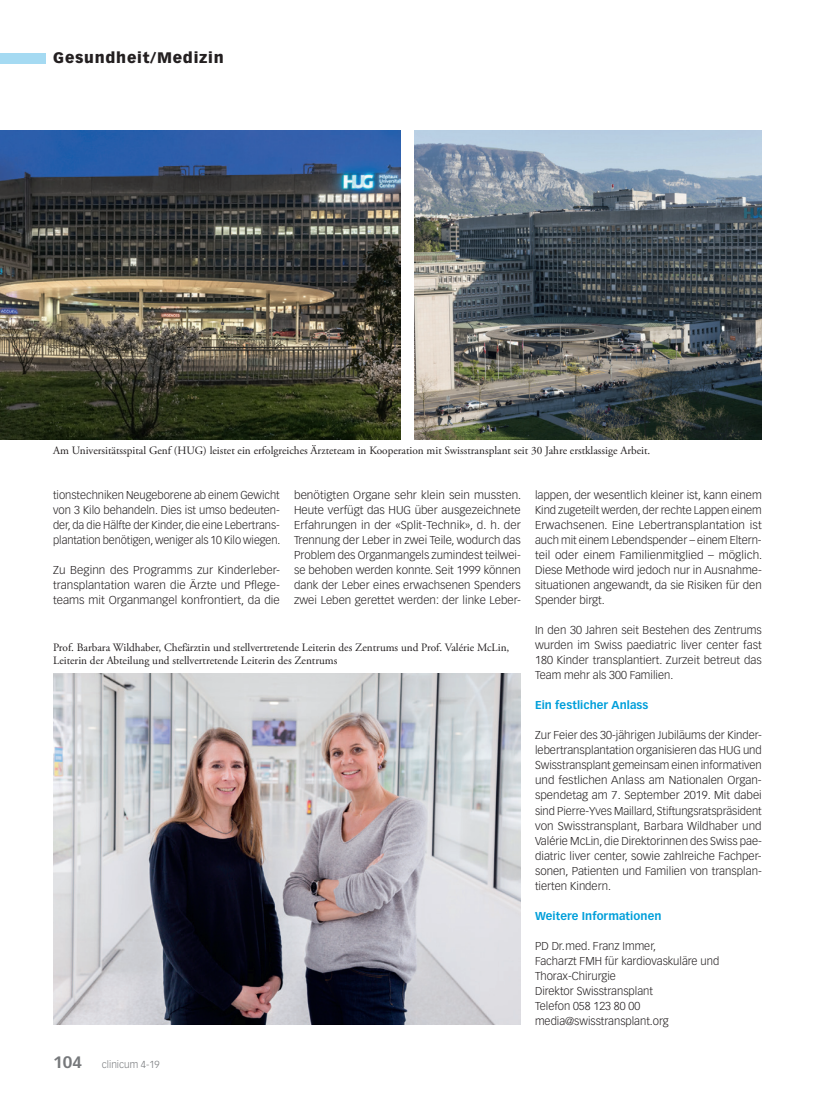
<style>
.page{position:relative;width:815px;height:1099px;background:#fff}
.page>*{position:absolute;margin:0;border:0;box-sizing:border-box;transform-origin:0 0}
.t1{font:900 15px "Vectora LT Std";letter-spacing:.05em;color:#231f20}
.t2{font:300 11.25px/15px "Vectora LT Std";color:#231f20;text-align:justify}
.t3{font:300 11.25px/15px "Vectora LT Std";color:#231f20;text-align:justify;scale:1.04 1}
.t4{font:11.25px/13.5px "Adobe Garamond Pro";color:#231f20}
.t5{font:700 11.25px "Vectora LT Std";letter-spacing:.005em;color:#009fda}
.t6{font:300 10px "Vectora LT Std";color:#76787b}
.s1{font-weight:700;font-size:16.25px}
</style>
<div class="page">
<div style="left:0;top:53px;width:45px;height:10px;background:#a5daf2"></div>
<img style="left:0;top:130px;width:400px;height:309px">
<img style="left:53px;top:674px;width:468px;height:350px">
<img style="left:415px;top:130px;width:347px;height:309px">
<h1 class="t1" style="left:53px;top:49px;width:172px">Gesundheit/Medizin</h1>
<p class="t4" style="left:53px;top:444px;width:599px">Am Universitätsspital Genf (HUG) leistet ein erfolgreiches Ärzteteam in Kooperation mit Swisstransplant seit 30 Jahre erstklassige Arbeit.</p>
<p class="t3" style="left:294px;top:488px;width:220px">benötigten Organe sehr klein sein mussten.<br>Heute verfügt das HUG über ausgezeichnete Erfahrungen in der «Split-Technik», d. h. der Trennung der Leber in zwei Teile, wodurch das Problem des Organmangels zumindest teilwei&shy;se behoben werden konnte. Seit 1999 können dank der Leber eines erwachsenen Spenders zwei Leben gerettet werden: der linke Leber-</p>
<p class="t2" style="left:535px;top:488px;width:229px">lappen, der wesentlich kleiner ist, kann einem Kind zugeteilt werden, der rechte Lappen einem Erwachsenen. Eine Lebertransplantation ist auch mit einem Lebendspender – einem Eltern&shy;teil oder einem Familienmitglied – möglich.<br>Diese Methode wird jedoch nur in Ausnahme&shy;situationen angewandt, da sie Risiken für den Spender birgt.</p>
<p class="t2" style="left:535px;top:623px;width:228px">In den 30 Jahren seit Bestehen des Zentrums wurden im Swiss paediatric liver center fast 180 Kinder transplantiert. Zurzeit betreut das Team mehr als 300 Familien.</p>
<p class="t5" style="left:535px;top:698px;width:115px">Ein festlicher Anlass</p>
<p class="t2" style="left:535px;top:728px;width:228px">Zur Feier des 30-jährigen Jubiläums der Kinder&shy;lebertransplantation organisieren das HUG und Swisstransplant gemeinsam einen informativen und festlichen Anlass am Nationalen Organ&shy;spendetag am 7. September 2019. Mit dabei sind Pierre-Yves Maillard, Stiftungsratspräsident von Swisstransplant, Barbara Wildhaber und Valérie McLin, die Direktorinnen des Swiss pae&shy;diatric liver center, sowie zahlreiche Fachper&shy;sonen, Patienten und Familien von transplan&shy;tierten Kindern.</p>
<p class="t5" style="left:535px;top:908px;width:128px">Weitere Informationen</p>
<p class="t2" style="left:535px;top:938px;width:186px;text-align:left">PD Dr. med. Franz Immer,<br>Facharzt FMH für kardiovaskuläre und<br>Thorax-Chirurgie<br>Direktor Swisstransplant<br>Telefon 058 123 80 00 media@swisstransplant.org</p>
<p class="t2" style="left:53px;top:488px;width:229px">tionstechniken Neugeborene ab einem Gewicht von 3 Kilo behandeln. Dies ist umso bedeuten&shy;der, da die Hälfte der Kinder, die eine Lebertrans&shy;plantation benötigen, weniger als 10 Kilo wiegen.</p>
<p class="t3" style="left:53px;top:563px;width:220px">Zu Beginn des Programms zur Kinderleber&shy;transplantation waren die Ärzte und Pflege&shy;teams mit Organmangel konfrontiert, da die</p>
<p class="t4" style="left:53px;top:641px;width:458px">Prof. Barbara Wildhaber, Chefärztin und stellvertretende Leiterin des Zentrums und Prof. Valérie McLin,<br>Leiterin der Abteilung und stellvertretende Leiterin des Zentrums</p>
<p class="t6" style="left:53px;top:1058px;width:108px"><span class="s1">104</span> clinicum 4-19</p>
</div>
